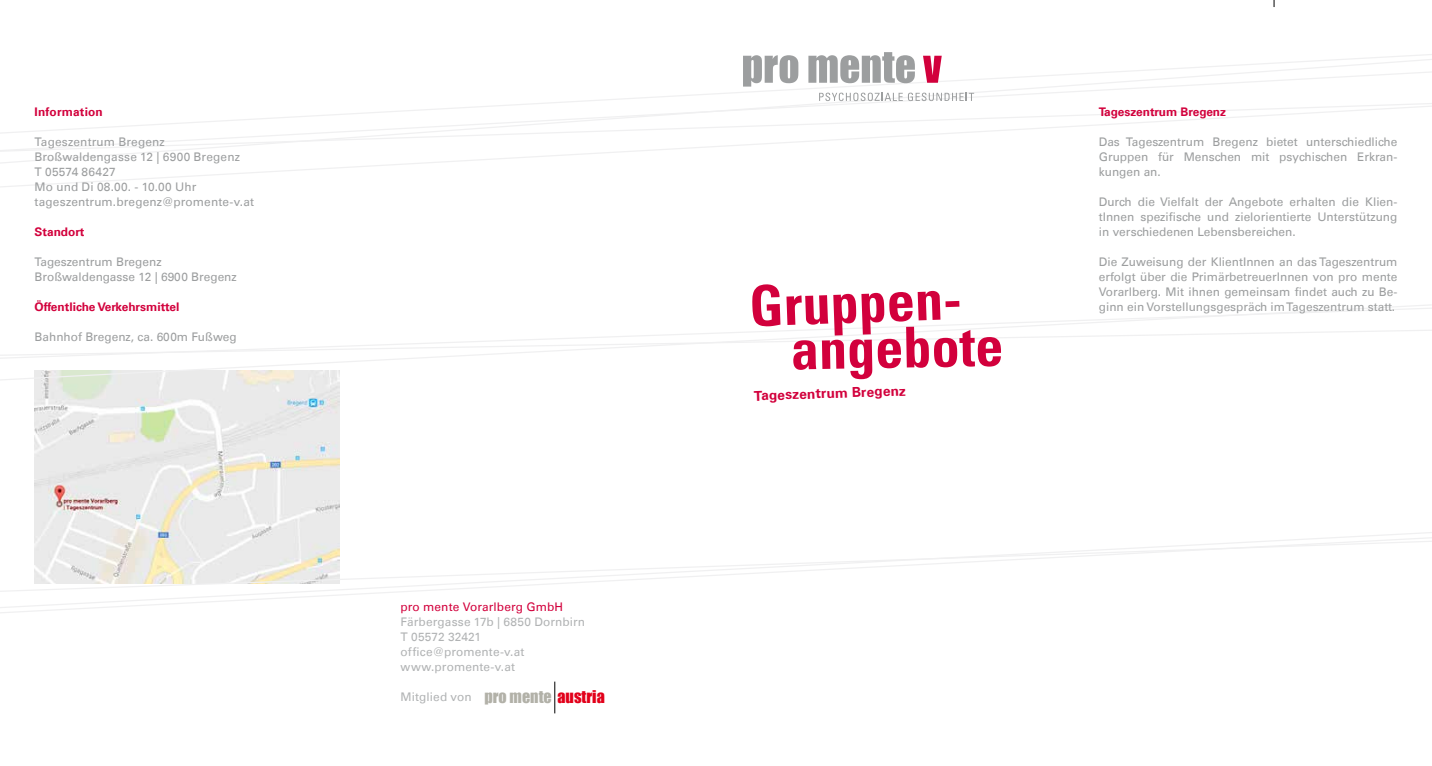
<style>
.page{position:relative;width:1432px;height:766px;background:#fff}
.page>*{position:absolute;margin:0;border:0;box-sizing:border-box;transform-origin:0 0}
.t1{font:700 condensed 56.25px "Univers LT";color:#d2003c}
.t2{font:16.12px "Impact";color:#b2b1a8}
.t3{font:700 13.75px "Univers LT";color:#d2003c}
.t4{font:11.88px/15px "Univers LT";color:#9c9e9f;text-align:justify}
.t5{font:11.88px/15px "Univers LT";letter-spacing:.01em;color:#b1b3b4}
.t6{font:700 11.88px "Univers LT";color:#d2003c}
.t7{font:11.88px "Univers LT";letter-spacing:.01em;color:#d2003c}
.s1{color:#e2001a}
</style>
<div class="page">
<img style="left:35px;top:383px;width:304px;height:147px">
<svg style="left:0;top:530px;width:1431px;height:80px"></svg>
<svg style="left:0;top:304px;width:1431px;height:79px"></svg>
<svg style="left:0;top:306px;width:1431px;height:54px"></svg>
<svg style="left:0;top:329px;width:1431px;height:28px"></svg>
<svg style="left:640px;top:54px;width:791px;height:44px"></svg>
<svg style="left:0;top:98px;width:1431px;height:89px"></svg>
<svg style="left:743px;top:55px;width:55px;height:32px"></svg>
<svg style="left:808px;top:52px;width:107px;height:31px"></svg>
<svg style="left:923px;top:56px;width:18px;height:27px"></svg>
<svg style="left:819px;top:93px;width:83px;height:8px"></svg>
<svg style="left:908px;top:93px;width:66px;height:8px"></svg>
<hr style="left:554px;top:681px;width:1px;height:32px;background:#000">
<p class="t6" style="left:35px;top:104px;width:70px">Information</p>
<p class="t4" style="left:35px;top:134px;width:221px;text-align:left">Tageszentrum Bregenz<br>Broßwaldengasse 12 | 6900 Bregenz<br>T 05574 86427<br>Mo und Di 08.00. - 10.00 Uhr tageszentrum.bregenz@promente-v.at</p>
<p class="t6" style="left:35px;top:224px;width:51px">Standort</p>
<p class="t4" style="left:35px;top:254px;width:204px">Tageszentrum Bregenz<br>Broßwaldengasse 12 | 6900 Bregenz</p>
<p class="t6" style="left:35px;top:299px;width:146px">Öffentliche Verkehrsmittel</p>
<p class="t4" style="left:35px;top:329px;width:204px">Bahnhof Bregenz, ca. 600m Fußweg</p>
<p class="t7" style="left:400px;top:599px;width:164px">pro mente Vorarlberg GmbH</p>
<p class="t5" style="left:400px;top:614px;width:186px">Färbergasse 17b | 6850 Dornbirn<br>T 05572 32421 office@promente-v.at www.promente-v.at</p>
<p class="t5" style="left:400px;top:689px;width:73px">Mitglied von</p>
<h2 class="t2" style="left:484px;top:686px;width:122px">PRO MENTE <span class="s1">AUSTRIA</span></h2>
<h1 class="t1" style="left:748px;top:272px;width:214px;rotate:-2deg">Gruppen-</h1>
<h1 class="t1" style="left:790px;top:315px;width:214px;rotate:-1deg">angebote</h1>
<p class="t3" style="left:753px;top:387px;width:154px;rotate:-2deg">Tageszentrum Bregenz</p>
<p class="t6" style="left:1098px;top:104px;width:129px">Tageszentrum Bregenz</p>
<p class="t4" style="left:1098px;top:134px;width:300px">Das Tageszentrum Bregenz bietet unterschiedliche Gruppen für Menschen mit psychischen Erkran&shy;kungen an.</p>
<p class="t4" style="left:1098px;top:194px;width:300px">Durch die Vielfalt der Angebote erhalten die Klien&shy;tInnen spezifische und zielorientierte Unterstützung in verschiedenen Lebensbereichen.</p>
<p class="t4" style="left:1098px;top:254px;width:300px">Die Zuweisung der KlientInnen an das Tageszentrum erfolgt über die PrimärbetreuerInnen von pro mente Vorarlberg. Mit ihnen gemeinsam findet auch zu Be-</p>
<p class="t4" style="left:1098px;top:299px;width:298px">ginn ein Vorstellungsgespräch im Tageszentrum statt.</p>
</div>
